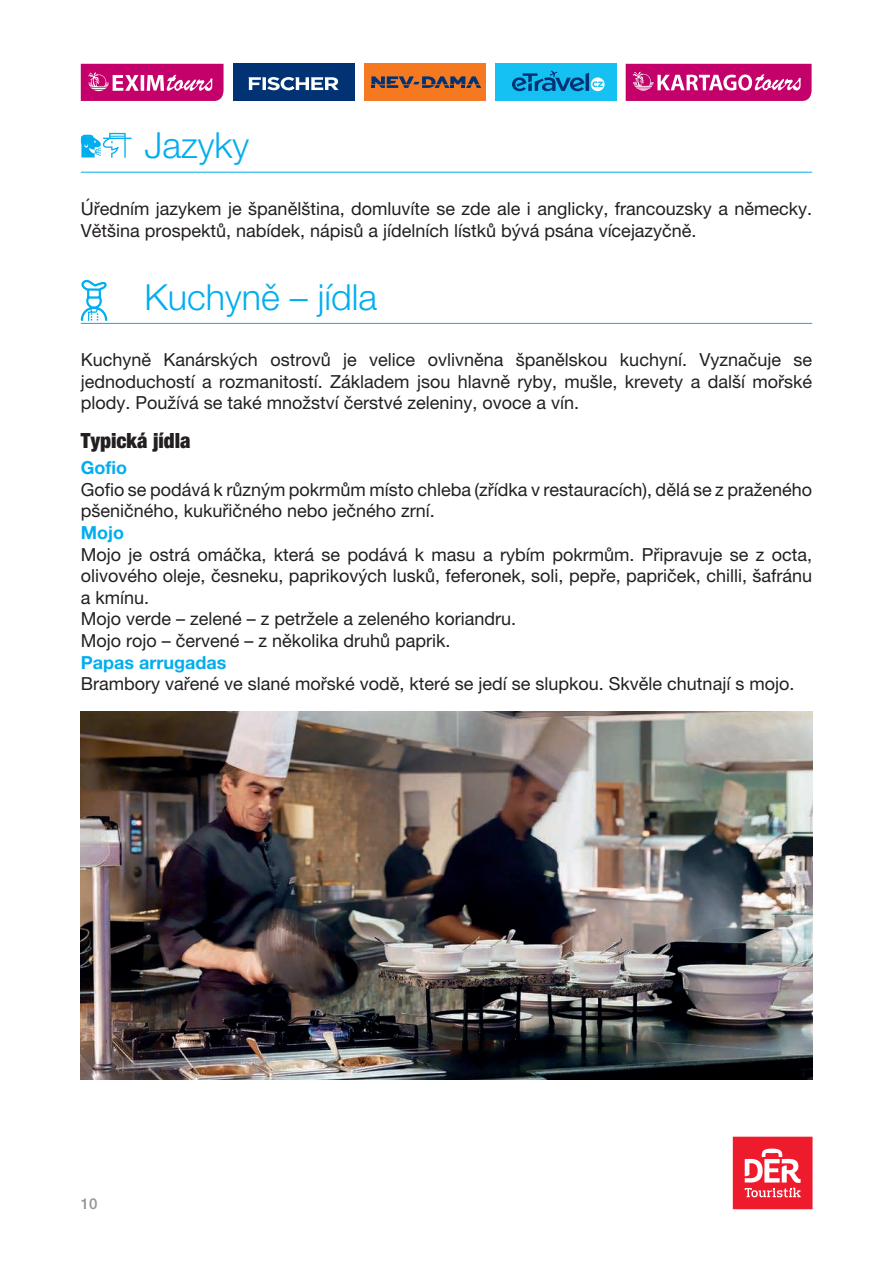
<style>
.page{position:relative;width:893px;height:1263px;background:#fff}
.page>*{position:absolute;margin:0;border:0;box-sizing:border-box;transform-origin:0 0}
.t1{font:300 36px "Helvetica Neue CE";color:#00aeef}
.t2{font:900 condensed 21px "Helvetica Neue CE";color:#231f20}
.t3{font:18px/21.6px "Helvetica Neue CE";color:#231f20}
.t4{font:700 18px "Helvetica Neue CE";color:#00aeef}
.t5{font:500 15px "Helvetica Neue CE";color:#939598}
</style>
<div class="page">
<div style="left:233px;top:64px;width:121px;height:37px;background:#013374"></div>
<svg style="left:248px;top:77px;width:91px;height:13px"></svg>
<div style="left:364px;top:64px;width:121px;height:37px;background:#f47921"></div>
<svg style="left:371px;top:76px;width:110px;height:12px"></svg>
<div style="left:495px;top:64px;width:121px;height:37px;background:#15c0f2"></div>
<svg style="left:512px;top:71px;width:93px;height:20px"></svg>
<svg style="left:81px;top:64px;width:143px;height:37px;background:#cd2b83"></svg>
<svg style="left:626px;top:64px;width:186px;height:37px;background:#ce2c84"></svg>
<div style="left:733px;top:1137px;width:79px;height:72px;background:#ee1b2d"></div>
<svg style="left:745px;top:1148px;width:56px;height:49px"></svg>
<hr style="left:81px;top:172px;width:731px;height:1px;background:#00aeef">
<hr style="left:81px;top:323px;width:731px;height:1px;background:#00aeef">
<svg style="left:81px;top:133px;width:50px;height:25px"></svg>
<svg style="left:81px;top:280px;width:26px;height:41px"></svg>
<img style="left:81px;top:712px;width:731px;height:367px">
<h1 class="t1" style="left:145px;top:124px;width:106px">Jazyky</h1>
<p class="t3" style="left:81px;top:198px;width:733px">Úředním jazykem je španělština, domluvíte se zde ale i anglicky, francouzsky a německy.<br>Většina prospektů, nabídek, nápisů a jídelních lístků bývá psána vícejazyčně.</p>
<h1 class="t1" style="left:145px;top:275px;width:234px">Kuchyně – jídla</h1>
<p class="t3" style="left:81px;top:349px;width:733px;text-align:justify">Kuchyně Kanárských ostrovů je velice ovlivněna španělskou kuchyní. Vyznačuje se jednoduchostí a rozmanitostí. Základem jsou hlavně ryby, mušle, krevety a další mořské plody. Používá se také množství čerstvé zeleniny, ovoce a vín.</p>
<p class="t2" style="left:81px;top:428px;width:111px">Typická jídla</p>
<p class="t4" style="left:81px;top:457px;width:48px">Gofio</p>
<p class="t3" style="left:81px;top:479px;width:733px">Gofio se podává k různým pokrmům místo chleba (zřídka v restauracích), dělá se z praženého pšeničného, kukuřičného nebo ječného zrní.</p>
<p class="t4" style="left:81px;top:521px;width:45px">Mojo</p>
<p class="t3" style="left:81px;top:543px;width:733px">Mojo je ostrá omáčka, která se podává k masu a rybím pokrmům. Připravuje se z octa, olivového oleje, česneku, paprikových lusků, feferonek, soli, pepře, papriček, chilli, šafránu a kmínu.<br>Mojo verde – zelené – z petržele a zeleného koriandru.<br>Mojo rojo – červené – z několika druhů paprik.</p>
<p class="t4" style="left:81px;top:651px;width:147px">Papas arrugadas</p>
<p class="t3" style="left:81px;top:673px;width:715px">Brambory vařené ve slané mořské vodě, které se jedí se slupkou. Skvěle chutnají s mojo.</p>
<p class="t5" style="left:81px;top:1194px;width:18px">10</p>
</div>
